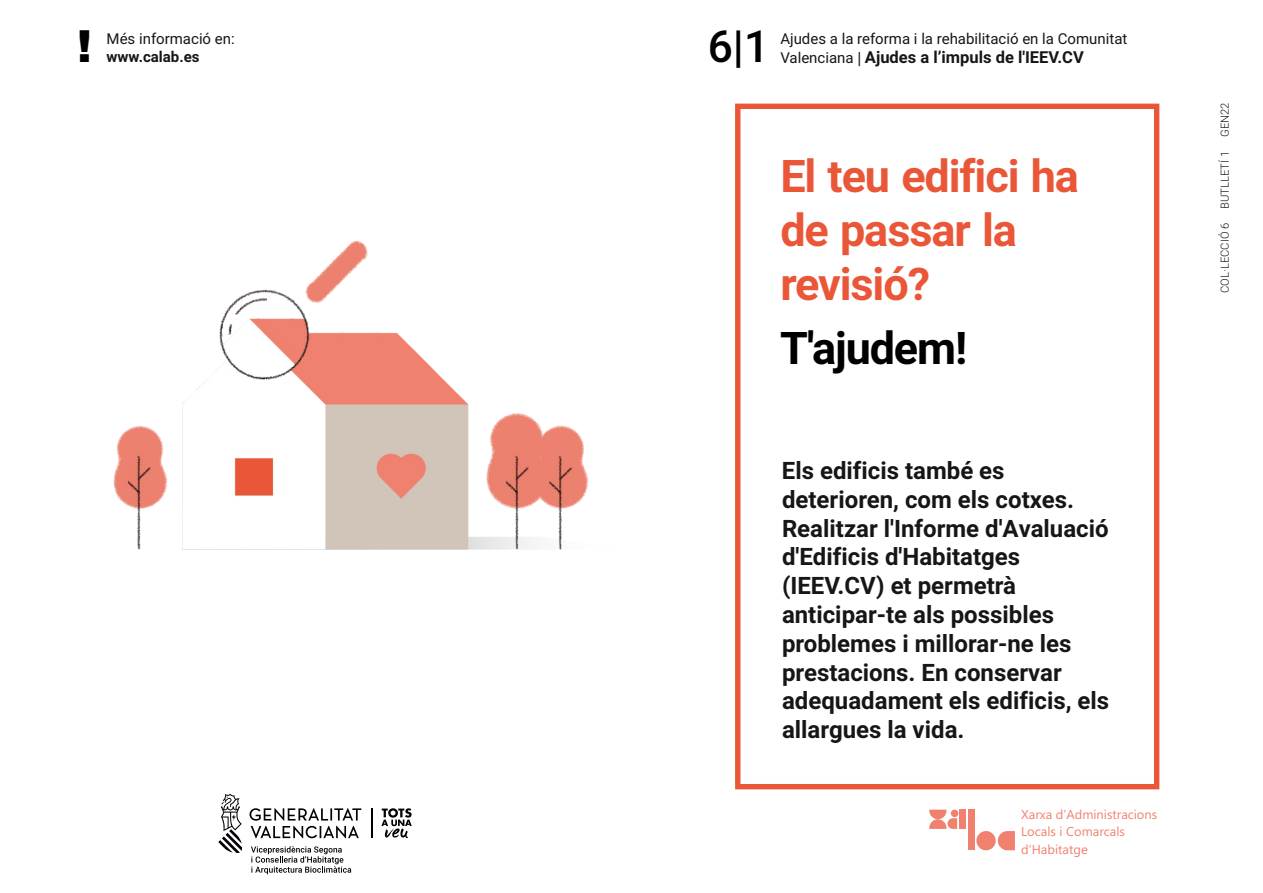
<style>
.page{position:relative;width:1263px;height:893px;background:#fff}
.page>*{position:absolute;margin:0;border:0;box-sizing:border-box;transform-origin:0 0}
.t1{font:700 45px/54px "Roboto";letter-spacing:-.025em;color:#ea5738}
.t2{font:700 45px "Roboto";letter-spacing:-.025em;color:#000}
.t3{font:500 44.4px "Roboto";color:#000}
.t4{font:900 44.4px "Arial";color:#000}
.t5{font:700 24px/28.8px "Roboto";color:#151616}
.t6{font:700 16.5px "Roboto";color:#151616}
.t7{font:15px "Roboto";color:#151616}
.t8{font:700 15px "Roboto";color:#151616}
.t9{font:12.9px/17.1px "Ebrima";color:#f0816f}
.t10{font:300 11.25px "Roboto";color:#151616}
.s1{font-weight:400;font-size:15px}
.s2{font-family:"Arial";font-weight:400;font-size:15px}
</style>
<div class="page">
<div style="left:735px;top:104px;width:424px;height:685px;border:5px solid #ea5738"></div>
<img style="left:113px;top:240px;width:476px;height:310px">
<svg style="left:381px;top:808px;width:31px;height:30px"></svg>
<svg style="left:218px;top:793px;width:143px;height:81px"></svg>
<hr style="left:371px;top:808px;width:1px;height:30px;background:#040006">
<div style="left:968px;top:810px;width:6px;height:40px;background:#f0816f"></div>
<div style="left:976px;top:831px;width:20px;height:19px;background:#f0816f;border-radius:50%"></div>
<div style="left:959px;top:810px;width:7px;height:19px;background:#f0816f"></div>
<svg style="left:929px;top:810px;width:28px;height:19px"></svg>
<div style="left:951px;top:810px;width:7px;height:7px;background:#f0816f;border-radius:50%"></div>
<svg style="left:998px;top:831px;width:17px;height:19px"></svg>
<h2 class="t4" style="left:77px;top:30px;width:16px">!</h2>
<p class="t7" style="left:107px;top:32px;width:130px">Més informació en:</p>
<p class="t8" style="left:107px;top:50px;width:95px">www.calab.es</p>
<h2 class="t3" style="left:708px;top:28px;width:63px">6|1</h2>
<p class="t7" style="left:780px;top:32px;width:349px">Ajudes a la reforma i la rehabilitació en la Comunitat</p>
<p class="t6" style="left:780px;top:51px;width:305px"><span class="s1">Valenciana</span> <span class="s2">|</span> Ajudes a l’impuls de l'IEEV.CV</p>
<h1 class="t1" style="left:780px;top:153px;width:300px">El teu edifici ha de passar la revisió?</h1>
<h1 class="t2" style="left:780px;top:331px;width:188px">T'ajudem!</h1>
<p class="t5" style="left:782px;top:458px;width:329px">Els edificis també es deterioren, com els cotxes.<br>Realitzar l'Informe d'Avaluació d'Edificis d'Habitatges (IEEV.CV) et permetrà anticipar-te als possibles problemes i millorar-ne les prestacions. En conservar adequadament els edificis, els allargues la vida.</p>
<p class="t9" style="left:1021px;top:807px;width:138px">Xarxa d’Administracions<br>Locals i Comarcals d’Habitatge</p>
<p class="t10" style="left:1220px;top:293px;width:192px;rotate:-90deg">COL·LECCIÓ 6 BUTLLETÍ 1 GEN22</p>
</div>
